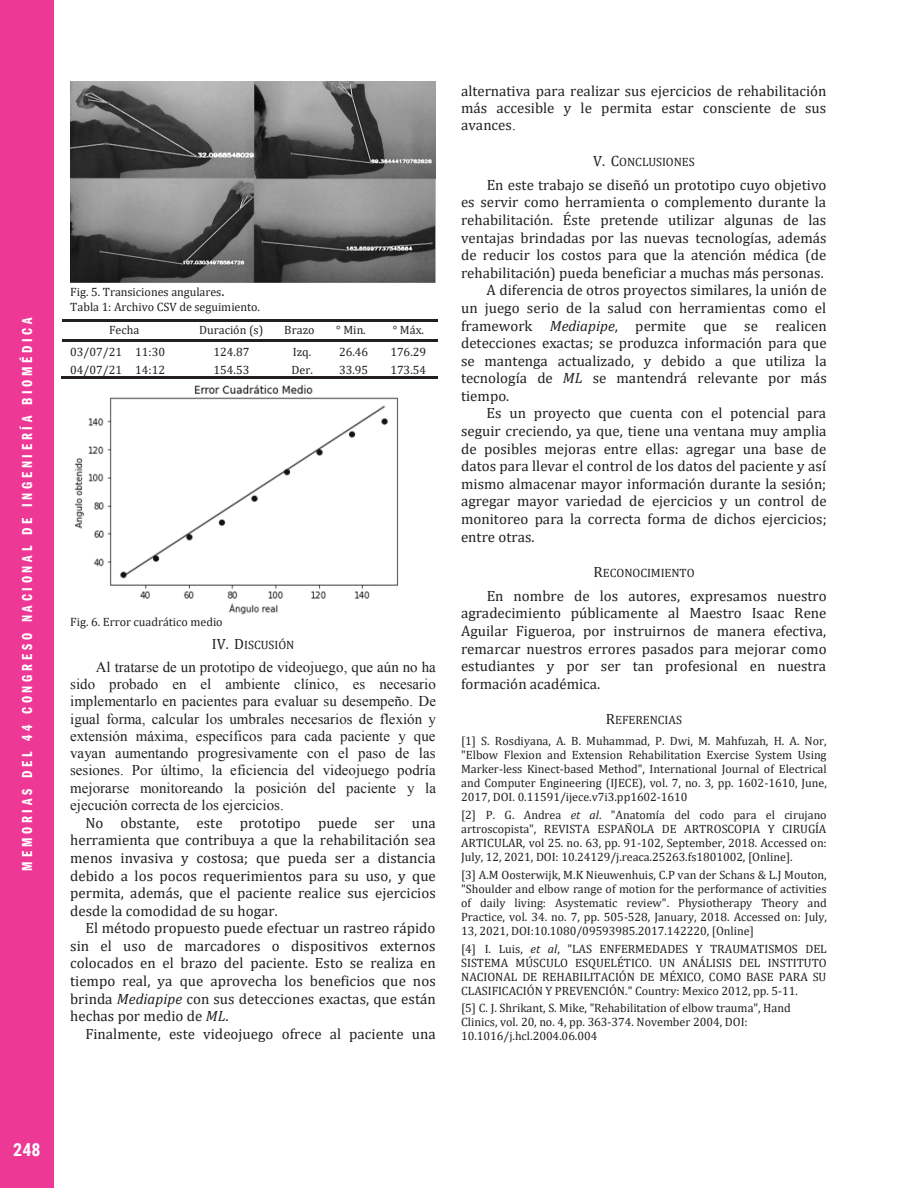
<style>
.page{position:relative;width:918px;height:1188px;background:#fff}
.page>*{position:absolute;margin:0;border:0;box-sizing:border-box;transform-origin:0 0}
.t1{font:700 18px "Roboto Condensed";color:#fff}
.t2{font:15px/17.5px "Cambria";color:#231f20;text-align:justify}
.t3{font:15px/17.2px "Times New Roman";color:#231f20;text-align:justify}
.t4{font:15px "ITC Franklin Gothic Std Dm Cp";letter-spacing:.25em;color:#fff}
.t5{font:12px/14.1px "Cambria";color:#231f20;text-align:justify}
.s1{font-size:15px}
.s2{font-style:italic}
.s3{font-family:"Times New Roman"}
</style>
<div class="page">
<div style="left:0;top:0;width:54px;height:1188px;background:#ed3896"></div>
<img style="left:70px;top:81px;width:366px;height:201px">
<hr style="left:62px;top:319px;width:124px;height:2px;background:#231f20">
<hr style="left:189px;top:319px;width:87px;height:2px;background:#231f20">
<hr style="left:279px;top:319px;width:49px;height:2px;background:#231f20">
<hr style="left:330px;top:319px;width:49px;height:2px;background:#231f20">
<hr style="left:382px;top:319px;width:56px;height:2px;background:#231f20">
<hr style="left:62px;top:339px;width:124px;height:2px;background:#231f20">
<hr style="left:189px;top:339px;width:87px;height:2px;background:#231f20">
<hr style="left:279px;top:339px;width:49px;height:2px;background:#231f20">
<hr style="left:330px;top:339px;width:49px;height:2px;background:#231f20">
<hr style="left:382px;top:339px;width:56px;height:2px;background:#231f20">
<hr style="left:61px;top:377px;width:125px;height:2px;background:#231f20">
<hr style="left:187px;top:377px;width:89px;height:2px;background:#231f20">
<hr style="left:277px;top:377px;width:51px;height:2px;background:#231f20">
<hr style="left:329px;top:377px;width:50px;height:2px;background:#231f20">
<hr style="left:380px;top:377px;width:58px;height:2px;background:#231f20">
<img style="left:75px;top:384px;width:324px;height:230px">
<p class="t4" style="left:19px;top:871px;width:555px;rotate:-90deg">MEMORIAS DEL 44 CONGRESO NACIONAL DE INGENIERÍA BIOMÉDICA</p>
<p class="t5" style="left:70px;top:285px;width:191px;line-height:14.7px">Fig. 5. Transiciones angulares<span class="s1">.<br></span>Tabla 1: Archivo CSV de seguimiento.</p>
<p class="t5" style="left:109px;top:323px;width:32px">Fecha</p>
<p class="t5" style="left:199px;top:323px;width:66px">Duración (s)</p>
<p class="t5" style="left:284px;top:323px;width:32px">Brazo</p>
<p class="t5" style="left:336px;top:323px;width:31px">° Min.</p>
<p class="t5" style="left:393px;top:323px;width:33px">° Máx.</p>
<p class="t5" style="left:70px;top:345px;width:96px">03/07/21 11:30</p>
<p class="t5" style="left:214px;top:345px;width:37px">124.87</p>
<p class="t5" style="left:293px;top:345px;width:20px">Izq.</p>
<p class="t5" style="left:339px;top:345px;width:31px">26.46</p>
<p class="t5" style="left:390px;top:345px;width:37px">176.29</p>
<p class="t5" style="left:70px;top:363px;width:96px">04/07/21 14:12</p>
<p class="t5" style="left:214px;top:363px;width:37px">154.53</p>
<p class="t5" style="left:292px;top:363px;width:23px">Der.</p>
<p class="t5" style="left:339px;top:363px;width:31px">33.95</p>
<p class="t5" style="left:390px;top:363px;width:37px">173.54</p>
<p class="t5" style="left:212px;top:610px;width:84px;line-height:23.1px;text-indent:-142px">Fig. 6. Error cuadrático medio<br><span class="s1">IV. D</span>ISCUSIÓN</p>
<p class="t3" style="left:70px;top:658px;width:367px;text-indent:26px">Al tratarse de un prototipo de videojuego, que aún no ha sido probado en el ambiente clínico, es necesario implementarlo en pacientes para evaluar su desempeño. De igual forma, calcular los umbrales necesarios de flexión y extensión máxima, específicos para cada paciente y que vayan aumentando progresivamente con el paso de las sesiones. Por último, la eficiencia del videojuego podría mejorarse monitoreando la posición del paciente y la ejecución correcta de los ejercicios.</p>
<p class="t2" style="left:70px;top:814px;width:367px;text-indent:15px">No obstante, este prototipo puede ser una herramienta que contribuya a que la rehabilitación sea menos invasiva y costosa; que pueda ser a distancia debido a los pocos requerimientos para su uso, y que permita, además, que el paciente realice sus ejercicios desde la comodidad de su hogar.</p>
<p class="t2" style="left:70px;top:919px;width:367px;text-indent:15px">El método propuesto puede efectuar un rastreo rápido sin el uso de marcadores o dispositivos externos colocados en el brazo del paciente. Esto se realiza en tiempo real, ya que aprovecha los beneficios que nos brinda <span class="s2">Mediapipe</span> con sus detecciones exactas, que están hechas por medio de <span class="s2">ML</span>.</p>
<p class="t2" style="left:85px;top:1025px;width:352px">Finalmente, este videojuego ofrece al paciente una</p>
<p class="t2" style="left:461px;top:81px;width:367px">alternativa para realizar sus ejercicios de rehabilitación más accesible y le permita estar consciente de sus avances<span class="s3">.</span></p>
<p class="t5" style="left:593px;top:155px;width:103px"><span class="s1">V. C</span>ONCLUSIONES</p>
<p class="t2" style="left:487px;top:176px;width:341px">En este trabajo se diseñó un prototipo cuyo objetivo</p>
<p class="t2" style="left:461px;top:193px;width:367px">es servir como herramienta o complemento durante la</p>
<p class="t2" style="left:461px;top:211px;width:367px">rehabilitación. Éste pretende utilizar algunas de las</p>
<p class="t2" style="left:461px;top:228px;width:367px">ventajas brindadas por las nuevas tecnologías, además</p>
<p class="t2" style="left:461px;top:246px;width:367px">de reducir los costos para que la atención médica (de</p>
<p class="t2" style="left:461px;top:264px;width:364px">rehabilitación) pueda beneficiar a muchas más personas.</p>
<p class="t2" style="left:487px;top:281px;width:342px">A diferencia de otros proyectos similares, la unión de</p>
<p class="t2" style="left:461px;top:299px;width:367px">un juego serio de la salud con herramientas como el</p>
<p class="t2" style="left:461px;top:316px;width:367px">framework <span class="s2">Mediapipe</span>, permite que se realicen</p>
<p class="t2" style="left:461px;top:334px;width:367px">detecciones exactas; se produzca información para que</p>
<p class="t2" style="left:461px;top:351px;width:367px">se mantenga actualizado, y debido a que utiliza la</p>
<p class="t2" style="left:461px;top:369px;width:367px">tecnología de <span class="s2">ML</span> se mantendrá relevante por más</p>
<p class="t2" style="left:461px;top:387px;width:50px">tiempo.</p>
<p class="t2" style="left:487px;top:404px;width:341px">Es un proyecto que cuenta con el potencial para</p>
<p class="t2" style="left:461px;top:422px;width:367px">seguir creciendo, ya que, tiene una ventana muy amplia</p>
<p class="t2" style="left:461px;top:440px;width:367px">de posibles mejoras entre ellas: agregar una base de</p>
<p class="t2" style="left:461px;top:457px;width:367px">datos para llevar el control de los datos del paciente y así</p>
<p class="t2" style="left:461px;top:475px;width:367px">mismo almacenar mayor información durante la sesión;</p>
<p class="t2" style="left:461px;top:492px;width:367px">agregar mayor variedad de ejercicios y un control de</p>
<p class="t2" style="left:461px;top:510px;width:367px">monitoreo para la correcta forma de dichos ejercicios;</p>
<p class="t2" style="left:461px;top:527px;width:75px">entre otras.</p>
<p class="t5" style="left:593px;top:566px;width:103px"><span class="s1">R</span>ECONOCIMIENTO</p>
<p class="t2" style="left:461px;top:587px;width:367px;text-indent:26px">En nombre de los autores, expresamos nuestro agradecimiento públicamente al Maestro Isaac Rene Aguilar Figueroa, por instruirnos de manera efectiva, remarcar nuestros errores pasados para mejorar como estudiantes y por ser tan profesional en nuestra formación académica.</p>
<p class="t5" style="left:461px;top:710px;width:367px;line-height:20.5px;text-align:center"><span class="s1">R</span>EFERENCIAS<br>[1] S. Rosdiyana, A. B. Muhammad, P. Dwi, M. Mahfuzah, H. A. Nor,</p>
<p class="t5" style="left:461px;top:748px;width:367px">"Elbow Flexion and Extension Rehabilitation Exercise System Using Marker-less Kinect-based Method", International Journal of Electrical and Computer Engineering (IJECE), vol. 7, no. 3, pp. 1602-1610, June, 2017, DOI. 0.11591/ijece.v7i3.pp1602-1610</p>
<p class="t5" style="left:461px;top:807px;width:367px">[2] P. G. Andrea <span class="s2">et al</span>. "Anatomía del codo para el cirujano artroscopista", REVISTA ESPAÑOLA DE ARTROSCOPIA Y CIRUGÍA ARTICULAR, vol 25. no. 63, pp. 91-102, September, 2018. Accessed on:<br>July, 12, 2021, DOI: 10.24129/j.reaca.25263.fs1801002, [Online].</p>
<p class="t5" style="left:461px;top:867px;width:367px">[3] A.M Oosterwijk, M.K Nieuwenhuis, C.P van der Schans &amp; L.J Mouton, "Shoulder and elbow range of motion for the performance of activities of daily living: Asystematic review". Physiotherapy Theory and Practice, vol. 34. no. 7, pp. 505-528, January, 2018. Accessed on: July, 13, 2021, DOI:10.1080/09593985.2017.142220, [Online]</p>
<p class="t5" style="left:461px;top:941px;width:367px">[4] I. Luis, <span class="s2">et al</span>, "LAS ENFERMEDADES Y TRAUMATISMOS DEL SISTEMA MÚSCULO ESQUELÉTICO. UN ANÁLISIS DEL INSTITUTO NACIONAL DE REHABILITACIÓN DE MÉXICO, COMO BASE PARA SU CLASIFICACIÓN Y PREVENCIÓN." Country: Mexico 2012, pp. 5-11.</p>
<p class="t5" style="left:461px;top:1001px;width:331px;text-align:left">[5] C. J. Shrikant, S. Mike, "Rehabilitation of elbow trauma", Hand<br>Clinics, vol. 20, no. 4, pp. 363-374. November 2004, DOI:<br>10.1016/j.hcl.2004.06.004</p>
<p class="t1" style="left:13px;top:1139px;width:29px">248</p>
</div>
